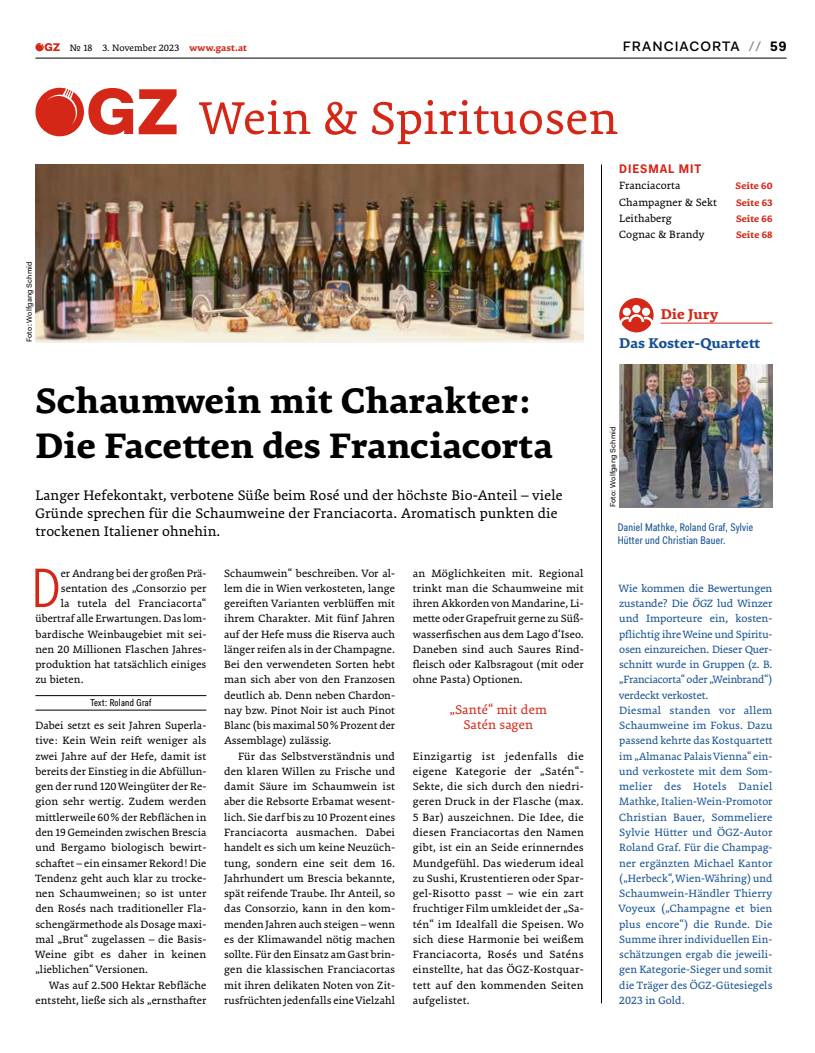
<style>
.page{position:relative;width:815px;height:1053px;background:#fff}
.page>*{position:absolute;margin:0;border:0;box-sizing:border-box;transform-origin:0 0}
.t1{font:55.88px "Fakt Con Pro Blond";color:#d52717}
.t2{font:50px "Premiera";letter-spacing:.01em;color:#d52717}
.t3{font:700 37.5px/45px "Premiera";letter-spacing:.01em;color:#000}
.t4{font:15px/18px "Premiera";letter-spacing:.01em;color:#000}
.t5{font:700 15px "Premiera";letter-spacing:.01em;color:#155193}
.t6{font:700 15px "Premiera";letter-spacing:.01em;color:#d52717}
.t7{font:13.75px/15.2px "Premiera";letter-spacing:.01em;color:#d52717;text-align:center}
.t8{font:500 13.75px "Fakt Pro";letter-spacing:.075em;color:#000}
.t9{font:700 12.5px "Fakt Sm Con Pro";letter-spacing:.075em;color:#d52717}
.t10{font:11.5px/15.2px "Premiera";letter-spacing:.01em;color:#000;text-align:justify}
.t11{font:11.5px/15.2px "Premiera";letter-spacing:.005em;color:#155193}
.t12{font:11.12px/13.4px "Fakt Con Pro";letter-spacing:.025em;color:#155193}
.t13{font:10px "Premiera";letter-spacing:.01em;color:#000}
.t14{font:700 10px "Premiera";letter-spacing:.01em;color:#d52717}
.t15{font:10px "Fakt Con Pro";letter-spacing:.03em;color:#000}
.t16{font:7.5px "Fakt Pro";letter-spacing:.02em;color:#000}
.s1{font-weight:700;color:#d52717}
.s2{color:#878787}
.s3{font-weight:700}
.s4{font-style:italic}
</style>
<div class="page">
<svg style="left:35px;top:43px;width:25px;height:8px"></svg>
<hr style="left:35px;top:58px;width:752px;height:1px;background:#000">
<img style="left:35px;top:164px;width:549px;height:178px">
<svg style="left:139px;top:89px;width:38px;height:45px"></svg>
<svg style="left:35px;top:88px;width:98px;height:48px"></svg>
<img style="left:619px;top:364px;width:153px;height:143px">
<hr style="left:661px;top:323px;width:111px;height:1px;background:#d52717">
<div style="left:619px;top:298px;width:35px;height:34px;background:#d52717;border-radius:50%"></div>
<div style="left:623px;top:307px;width:8px;height:9px;background:#fff;border-radius:50%"></div>
<div style="left:632px;top:305px;width:9px;height:8px;background:#fff;border-radius:50%"></div>
<div style="left:642px;top:307px;width:8px;height:9px;background:#fff;border-radius:50%"></div>
<svg style="left:619px;top:313px;width:35px;height:14px"></svg>
<hr style="left:601px;top:164px;width:1px;height:839px;background:#000">
<hr style="left:35px;top:695px;width:171px;height:1px;background:#000">
<hr style="left:35px;top:709px;width:171px;height:1px;background:#000">
<p class="t13" style="left:70px;top:42px;width:179px">№ 18 3. November 2023 <span class="s1">www.gast.at</span></p>
<p class="t8" style="left:623px;top:37px;width:165px">FRANCIACORTA <span class="s2">//</span> <span class="s3">59</span></p>
<h2 class="t2" style="left:201px;top:89px;width:418px">Wein &amp; Spirituosen</h2>
<p class="t16" style="left:24px;top:342px;width:82px;rotate:-90deg">Foto: Wolfgang Schmid</p>
<h3 class="t3" style="left:35px;top:378px;width:519px">Schaumwein mit Charakter:<br>Die Facetten des Franciacorta</h3>
<h3 class="t4" style="left:35px;top:486px;width:529px">Langer Hefekontakt, verbotene Süße beim Rosé und der höchste Bio-Anteil – viele<br>Gründe sprechen für die Schaumweine der Franciacorta. Aromatisch punkten die trockenen Italiener ohnehin.</h3>
<h1 class="t1" style="left:32px;top:550px;width:30px">D</h1>
<p class="t10" style="left:61px;top:565px;width:147px">er Andrang bei der großen Prä-</p>
<p class="t10" style="left:224px;top:565px;width:173px">Schaumwein“ beschreiben. Vor al&shy;lem die in Wien verkosteten, lange gereiften Varianten verblüffen mit ihrem Charakter. Mit fünf Jahren auf der Hefe muss die Riserva auch länger reifen als in der Champagne.<br>Bei den verwendeten Sorten hebt man sich aber von den Franzosen deutlich ab. Denn neben Chardon&shy;nay bzw. Pinot Noir ist auch Pinot Blanc (bis maximal 50 % Prozent der Assemblage) zulässig.</p>
<p class="t10" style="left:224px;top:748px;width:173px;text-indent:14px">Für das Selbstverständnis und den klaren Willen zu Frische und damit Säure im Schaumwein ist aber die Rebsorte Erbamat wesent&shy;lich. Sie darf bis zu 10 Prozent eines Franciacorta ausmachen. Dabei handelt es sich um keine Neuzüch&shy;tung, sondern eine seit dem 16.<br>Jahrhundert um Brescia bekannte, spät reifende Traube. Ihr Anteil, so das Consorzio, kann in den kom&shy;menden Jahren auch steigen – wenn es der Klimawandel nötig machen sollte. Für den Einsatz am Gast brin&shy;gen die klassischen Franciacortas mit ihren delikaten Noten von Zit&shy;rusfrüchten jedenfalls eine Vielzahl</p>
<p class="t10" style="left:413px;top:565px;width:172px">an Möglichkeiten mit. Regional trinkt man die Schaumweine mit ihren Akkorden von Mandarine, Li&shy;mette oder Grapefruit gerne zu Süß&shy;wasserfischen aus dem Lago d‘Iseo.<br>Daneben sind auch Saures Rind&shy;fleisch oder Kalbsragout (mit oder ohne Pasta) Optionen.</p>
<p class="t7" style="left:450px;top:702px;width:99px">„Santé“ mit dem<br>Satén sagen</p>
<p class="t10" style="left:413px;top:748px;width:173px">Einzigartig ist jedenfalls die eigene Kategorie der „Satén“- Sekte, die sich durch den niedri&shy;geren Druck in der Flasche (max.<br>5 Bar) auszeichnen. Die Idee, die diesen Franciacortas den Namen gibt, ist ein an Seide erinnerndes Mundgefühl. Das wiederum ideal zu Sushi, Krustentieren oder Spar&shy;gel-Risotto passt – wie ein zart fruchtiger Film umkleidet der „Sa&shy;tén“ im Idealfall die Speisen. Wo sich diese Harmonie bei weißem Franciacorta, Rosés und Saténs einstellte, hat das ÖGZ-Kostquar&shy;tett auf den kommenden Seiten aufgelistet.</p>
<p class="t10" style="left:61px;top:580px;width:147px">sentation des „Consorzio per</p>
<p class="t10" style="left:61px;top:595px;width:147px">la tutela del Franciacorta“</p>
<p class="t10" style="left:35px;top:611px;width:172px">übertraf alle Erwartungen. Das lom-</p>
<p class="t10" style="left:35px;top:626px;width:172px">bardische Weinbaugebiet mit sei-</p>
<p class="t10" style="left:35px;top:641px;width:172px">nen 20 Millionen Flaschen Jahres-</p>
<p class="t10" style="left:35px;top:656px;width:172px">produktion hat tatsächlich einiges</p>
<p class="t10" style="left:35px;top:672px;width:50px">zu bieten.</p>
<p class="t15" style="left:90px;top:696px;width:63px">Text: Roland Graf</p>
<p class="t10" style="left:35px;top:717px;width:173px">Dabei setzt es seit Jahren Superla&shy;tive: Kein Wein reift weniger als zwei Jahre auf der Hefe, damit ist bereits der Einstieg in die Abfüllun&shy;gen der rund 120 Weingüter der Re&shy;gion sehr wertig. Zudem werden mittlerweile 60 % der Rebflächen in den 19 Gemeinden zwischen Brescia und Bergamo biologisch bewirt&shy;schaftet – ein einsamer Rekord! Die Tendenz geht auch klar zu trocke&shy;nen Schaumweinen; so ist unter den Rosés nach traditioneller Fla&shy;schengärmethode als Dosage maxi&shy;mal „Brut“ zugelassen – die Basis-Weine gibt es daher in keinen „lieblichen“ Versionen.</p>
<p class="t10" style="left:35px;top:977px;width:172px;text-align:right">Was auf 2.500 Hektar Rebfläche entsteht, ließe sich als „ernsthafter</p>
<p class="t9" style="left:619px;top:160px;width:84px">DIESMAL MIT</p>
<p class="t10" style="left:619px;top:178px;width:63px">Franciacorta</p>
<p class="t14" style="left:736px;top:180px;width:38px">Seite 60</p>
<p class="t10" style="left:619px;top:194px;width:99px">Champagner &amp; Sekt</p>
<p class="t14" style="left:736px;top:196px;width:38px">Seite 63</p>
<p class="t10" style="left:619px;top:211px;width:54px">Leithaberg</p>
<p class="t14" style="left:736px;top:212px;width:38px">Seite 66</p>
<p class="t10" style="left:619px;top:227px;width:87px">Cognac &amp; Brandy</p>
<p class="t14" style="left:736px;top:228px;width:38px">Seite 68</p>
<h3 class="t6" style="left:661px;top:304px;width:59px">Die Jury</h3>
<h3 class="t5" style="left:619px;top:333px;width:142px">Das Koster-Quartett</h3>
<p class="t16" style="left:608px;top:507px;width:82px;rotate:-90deg">Foto: Wolfgang Schmid</p>
<p class="t12" style="left:618px;top:520px;width:137px">Daniel Mathke, Roland Graf, Sylvie<br>Hütter und Christian Bauer.</p>
<p class="t11" style="left:619px;top:580px;width:155px">Wie kommen die Bewertungen zustande? Die <span class="s4">ÖGZ</span> lud Winzer und Importeure ein, kosten&shy;pflichtig ihre Weine und Spiritu&shy;osen einzureichen. Dieser Quer&shy;schnitt wurde in Gruppen (z. B. „Franciacorta“ oder „Weinbrand“) verdeckt verkostet.<br>Diesmal standen vor allem<br>Schaumweine im Fokus. Dazu passend kehrte das Kostquartett im „Almanac Palais Vienna“ ein&shy;und verkostete mit dem Som&shy;melier des Hotels Daniel<br>Mathke, Italien-Wein-Promotor<br>Christian Bauer, Sommeliere<br>Sylvie Hütter und ÖGZ-Autor<br>Roland Graf. Für die Champag&shy;ner ergänzten Michael Kantor („Herbeck“, Wien-Währing) und<br>Schaumwein-Händler Thierry<br>Voyeux („Champagne et bien plus encore“) die Runde. Die<br>Summe ihrer individuellen Ein&shy;schätzungen ergab die jeweili&shy;gen Kategorie-Sieger und somit die Träger des ÖGZ-Gütesiegels<br>2023 in Gold.</p>
</div>
